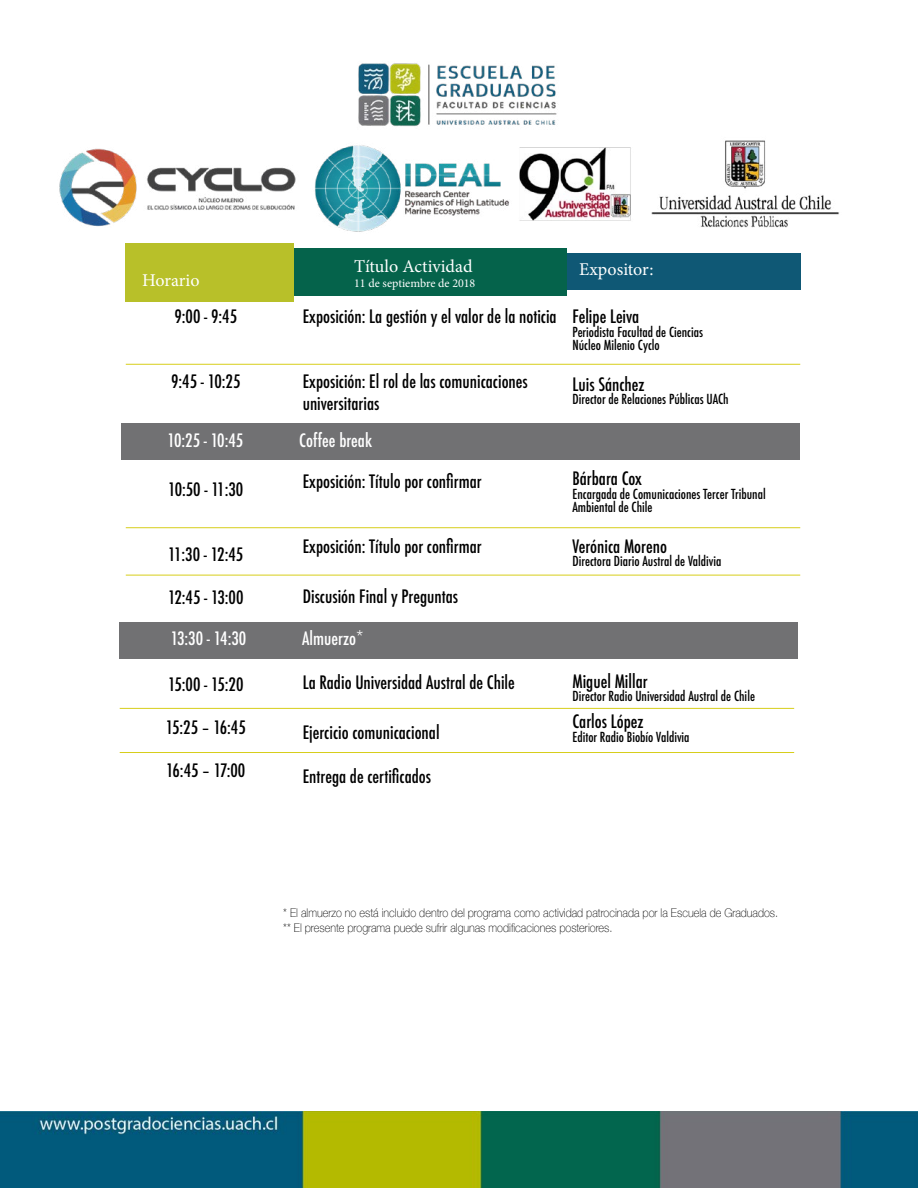
<style>
.page{position:relative;width:918px;height:1188px;background:#fff}
.page>*{position:absolute;margin:0;border:0;box-sizing:border-box;transform-origin:0 0}
.t1{font:500 condensed 18px/21.6px "Futura";color:#000}
.t2{font:500 condensed 18px "Futura";color:#fff}
.t3{font:18px "Minion Pro";color:#fff}
.t4{font:500 condensed 13.5px/13.5px "Futura";color:#000}
.t5{font:100 12px/14.4px "Helvetica Neue";color:#000;scale:.91 1}
.t6{font:12px "Minion Pro";color:#fff}
</style>
<div class="page">
<div style="left:560px;top:254px;width:240px;height:36px;background:#0f5875"></div>
<div style="left:294px;top:249px;width:272px;height:47px;background:#05634b"></div>
<div style="left:126px;top:243px;width:168px;height:58px;background:#b8c029"></div>
<hr style="left:126px;top:364px;width:674px;height:1px;background:#d7ce1a">
<img style="left:0;top:1111px;width:918px;height:77px">
<div style="left:122px;top:424px;width:678px;height:36px;background:#717173"></div>
<div style="left:120px;top:622px;width:678px;height:36px;background:#717173"></div>
<hr style="left:126px;top:527px;width:674px;height:1px;background:#d7ce1a">
<hr style="left:126px;top:575px;width:674px;height:1px;background:#d7ce1a">
<hr style="left:120px;top:752px;width:674px;height:1px;background:#d7ce1a">
<hr style="left:120px;top:708px;width:674px;height:1px;background:#d7ce1a">
<img style="left:59px;top:63px;width:780px;height:191px">
<p class="t3" style="left:142px;top:268px;width:59px">Horario</p>
<p class="t1" style="left:174px;top:306px;width:64px">9:00 - 9:45</p>
<p class="t1" style="left:171px;top:371px;width:71px">9:45 - 10:25</p>
<p class="t3" style="left:354px;top:254px;width:120px">Título Actividad</p>
<p class="t6" style="left:354px;top:275px;width:123px">11 de septiembre de 2018</p>
<p class="t1" style="left:303px;top:306px;width:256px">Exposición: La gestión y el valor de la noticia</p>
<p class="t1" style="left:303px;top:371px;width:227px">Exposición: El rol de las comunicaciones universitarias</p>
<p class="t2" style="left:168px;top:428px;width:77px">10:25 - 10:45</p>
<p class="t2" style="left:299px;top:428px;width:74px">Coffee break</p>
<p class="t1" style="left:168px;top:479px;width:77px">10:50 - 11:30</p>
<p class="t1" style="left:168px;top:544px;width:77px">11:30 - 12:45</p>
<p class="t1" style="left:168px;top:587px;width:77px">12:45 - 13:00</p>
<p class="t1" style="left:303px;top:471px;width:180px">Exposición: Título por confirmar</p>
<p class="t1" style="left:303px;top:535px;width:180px">Exposición: Título por confirmar</p>
<p class="t1" style="left:303px;top:586px;width:157px">Discusión Final y Preguntas</p>
<p class="t2" style="left:171px;top:627px;width:77px">13:30 - 14:30</p>
<p class="t2" style="left:302px;top:627px;width:63px">Almuerzo*</p>
<p class="t1" style="left:168px;top:673px;width:77px">15:00 - 15:20</p>
<p class="t1" style="left:166px;top:716px;width:82px">15:25 – 16:45</p>
<p class="t1" style="left:166px;top:760px;width:81px">16:45 – 17:00</p>
<p class="t1" style="left:303px;top:672px;width:214px">La Radio Universidad Austral de Chile</p>
<p class="t1" style="left:303px;top:722px;width:138px">Ejercicio comunicacional</p>
<p class="t1" style="left:303px;top:765px;width:130px">Entrega de certificados</p>
<p class="t3" style="left:579px;top:258px;width:76px">Expositor:</p>
<p class="t1" style="left:572px;top:306px;width:68px">Felipe Leiva</p>
<p class="t4" style="left:572px;top:325px;width:132px">Periodista Facultad de Ciencias<br>Núcleo Milenio Cyclo</p>
<p class="t1" style="left:572px;top:373px;width:74px">Luis Sánchez</p>
<p class="t4" style="left:572px;top:393px;width:158px">Director de Relaciones Públicas UACh</p>
<p class="t1" style="left:572px;top:468px;width:71px">Bárbara Cox</p>
<p class="t4" style="left:572px;top:487px;width:195px">Encargada de Comunicaciones Tercer Tribunal<br>Ambiental de Chile</p>
<p class="t1" style="left:572px;top:535px;width:96px">Verónica Moreno</p>
<p class="t4" style="left:572px;top:555px;width:151px">Directora Diario Austral de Valdivia</p>
<p class="t1" style="left:572px;top:670px;width:77px">Miguel Millar</p>
<p class="t4" style="left:572px;top:690px;width:184px">Director Radio Universidad Austral de Chile</p>
<p class="t1" style="left:572px;top:711px;width:73px">Carlos López</p>
<p class="t4" style="left:572px;top:730px;width:119px">Editor Radio Biobío Valdivia</p>
<p class="t5" style="left:283px;top:905px;width:546px">* El almuerzo no está incluido dentro del programa como actividad patrocinada por la Escuela de Graduados. ** El presente programa puede sufrir algunas modificaciones posteriores.</p>
</div>
